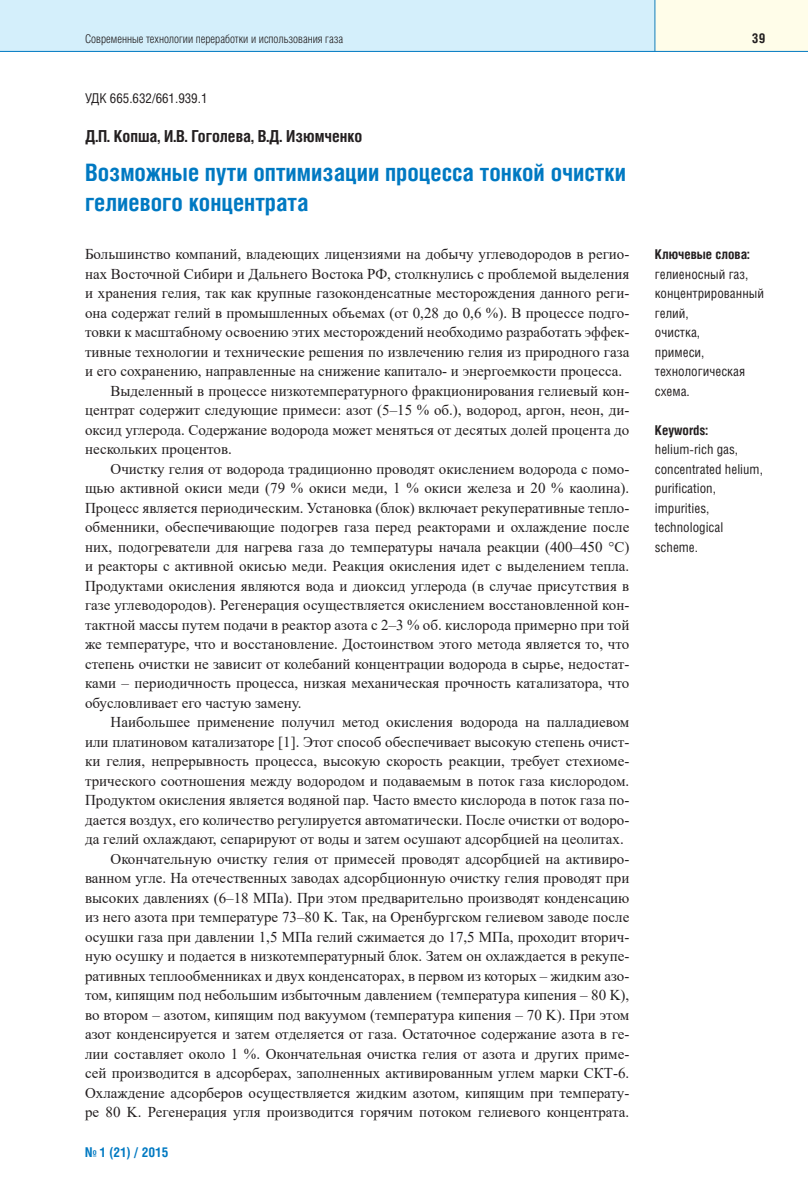
<style>
.page{position:relative;width:808px;height:1191px;background:#fff}
.page>*{position:absolute;margin:0;border:0;box-sizing:border-box;transform-origin:0 0}
.t1{font:700 24px/30px "Helios Cond";color:#0079c2}
.t2{font:700 16.5px "Helios Cond";color:#231f20}
.t3{font:15px "Times New Roman";color:#231f20}
.t4{font:13.5px/19.5px "Helios Cond";color:#231f20}
.t5{font:700 13.5px "Helios Cond";color:#231f20}
.t6{font:700 13.5px "Helios Cond";color:#0079c2}
.t7{font:300 12px "Helios Cond";color:#231f20}
</style>
<div class="page">
<div style="left:0;top:0;width:668px;height:51px;background:#d4effb"></div>
<div style="left:655px;top:0;width:153px;height:51px;background:#fffde9"></div>
<hr style="left:0;top:51px;width:808px;height:1px;background:#0079c2">
<hr style="left:654px;top:0;width:1px;height:51px;background:#0079c2">
<p class="t7" style="left:85px;top:34px;width:260px">Современные технологии переработки и использования газа</p>
<p class="t5" style="left:752px;top:33px;width:15px">39</p>
<p class="t4" style="left:85px;top:90px;width:124px">УДК 665.632/661.939.1</p>
<p class="t2" style="left:85px;top:130px;width:279px">Д.П. Копша, И.В. Гоголева, В.Д. Изюмченко</p>
<h1 class="t1" style="left:85px;top:160px;width:542px">Возможные пути оптимизации процесса тонкой очистки гелиевого концентрата</h1>
<p class="t3" style="left:85px;top:246px;width:546px">Большинство компаний, владеющих лицензиями на добычу углеводородов в регио-</p>
<p class="t3" style="left:85px;top:265px;width:546px">нах Восточной Сибири и Дальнего Востока РФ, столкнулись с проблемой выделения</p>
<p class="t3" style="left:85px;top:285px;width:546px">и хранения гелия, так как крупные газоконденсатные месторождения данного реги-</p>
<p class="t3" style="left:85px;top:304px;width:546px">она содержат гелий в промышленных объемах (от 0,28 до 0,6 %). В процессе подго-</p>
<p class="t3" style="left:85px;top:324px;width:546px">товки к масштабному освоению этих месторождений необходимо разработать эффек-</p>
<p class="t3" style="left:85px;top:343px;width:546px">тивные технологии и технические решения по извлечению гелия из природного газа</p>
<p class="t3" style="left:85px;top:363px;width:539px">и его сохранению, направленные на снижение капитало- и энергоемкости процесса.</p>
<p class="t3" style="left:111px;top:382px;width:520px">Выделенный в процессе низкотемпературного фракционирования гелиевый кон-</p>
<p class="t3" style="left:85px;top:402px;width:546px">центрат содержит следующие примеси: азот (5–15 % об.), водород, аргон, неон, ди-</p>
<p class="t3" style="left:85px;top:421px;width:546px">оксид углерода. Содержание водорода может меняться от десятых долей процента до</p>
<p class="t3" style="left:85px;top:441px;width:148px">нескольких процентов.</p>
<p class="t3" style="left:111px;top:460px;width:520px">Очистку гелия от водорода традиционно проводят окислением водорода с помо-</p>
<p class="t3" style="left:85px;top:480px;width:546px">щью активной окиси меди (79 % окиси меди, 1 % окиси железа и 20 % каолина).</p>
<p class="t3" style="left:85px;top:499px;width:546px">Процесс является периодическим. Установка (блок) включает рекуперативные тепло-</p>
<p class="t3" style="left:85px;top:519px;width:546px">обменники, обеспечивающие подогрев газа перед реакторами и охлаждение после</p>
<p class="t3" style="left:85px;top:538px;width:546px">них, подогреватели для нагрева газа до температуры начала реакции (400–450 °С)</p>
<p class="t3" style="left:85px;top:558px;width:546px">и реакторы с активной окисью меди. Реакция окисления идет с выделением тепла.</p>
<p class="t3" style="left:85px;top:577px;width:546px">Продуктами окисления являются вода и диоксид углерода (в случае присутствия в</p>
<p class="t3" style="left:85px;top:597px;width:546px">газе углеводородов). Регенерация осуществляется окислением восстановленной кон-</p>
<p class="t3" style="left:85px;top:616px;width:546px">тактной массы путем подачи в реактор азота с 2–3 % об. кислорода примерно при той</p>
<p class="t3" style="left:85px;top:636px;width:546px">же температуре, что и восстановление. Достоинством этого метода является то, что</p>
<p class="t3" style="left:85px;top:655px;width:546px">степень очистки не зависит от колебаний концентрации водорода в сырье, недостат-</p>
<p class="t3" style="left:85px;top:675px;width:546px">ками – периодичность процесса, низкая механическая прочность катализатора, что</p>
<p class="t3" style="left:85px;top:694px;width:218px">обусловливает его частую замену.</p>
<p class="t3" style="left:111px;top:714px;width:520px">Наибольшее применение получил метод окисления водорода на палладиевом</p>
<p class="t3" style="left:85px;top:733px;width:546px">или платиновом катализаторе [1]. Этот способ обеспечивает высокую степень очист-</p>
<p class="t3" style="left:85px;top:753px;width:546px">ки гелия, непрерывность процесса, высокую скорость реакции, требует стехиоме-</p>
<p class="t3" style="left:85px;top:772px;width:546px">трического соотношения между водородом и подаваемым в поток газа кислородом.</p>
<p class="t3" style="left:85px;top:792px;width:546px">Продуктом окисления является водяной пар. Часто вместо кислорода в поток газа по-</p>
<p class="t3" style="left:85px;top:811px;width:546px">дается воздух, его количество регулируется автоматически. После очистки от водоро-</p>
<p class="t3" style="left:85px;top:831px;width:540px">да гелий охлаждают, сепарируют от воды и затем осушают адсорбцией на цеолитах.</p>
<p class="t3" style="left:111px;top:850px;width:520px">Окончательную очистку гелия от примесей проводят адсорбцией на активиро-</p>
<p class="t3" style="left:85px;top:870px;width:546px">ванном угле. На отечественных заводах адсорбционную очистку гелия проводят при</p>
<p class="t3" style="left:85px;top:889px;width:546px">высоких давлениях (6–18 МПа). При этом предварительно производят конденсацию</p>
<p class="t3" style="left:85px;top:909px;width:546px">из него азота при температуре 73–80 K. Так, на Оренбургском гелиевом заводе после</p>
<p class="t3" style="left:85px;top:928px;width:546px">осушки газа при давлении 1,5 МПа гелий сжимается до 17,5 МПа, проходит вторич-</p>
<p class="t3" style="left:85px;top:948px;width:546px">ную осушку и подается в низкотемпературный блок. Затем он охлаждается в рекупе-</p>
<p class="t3" style="left:85px;top:967px;width:546px">ративных теплообменниках и двух конденсаторах, в первом из которых – жидким азо-</p>
<p class="t3" style="left:85px;top:987px;width:546px">том, кипящим под небольшим избыточным давлением (температура кипения – 80 K),</p>
<p class="t3" style="left:85px;top:1006px;width:546px">во втором – азотом, кипящим под вакуумом (температура кипения – 70 K). При этом</p>
<p class="t3" style="left:85px;top:1026px;width:546px">азот конденсируется и затем отделяется от газа. Остаточное содержание азота в ге-</p>
<p class="t3" style="left:85px;top:1045px;width:546px">лии составляет около 1 %. Оконча тельная очистка гелия от азота и других приме-</p>
<p class="t3" style="left:85px;top:1065px;width:546px">сей производится в адсорберах, заполненных активированным углем марки СКТ-6.</p>
<p class="t3" style="left:85px;top:1084px;width:546px">Охлаждение адсорберов осуществляется жидким азотом, кипящим при температу-</p>
<p class="t3" style="left:85px;top:1104px;width:546px">ре 80 K. Регенерация угля производится горячим потоком гелиевого концентрата.</p>
<p class="t6" style="left:85px;top:1147px;width:85px">№ 1 (21) / 2015</p>
<p class="t5" style="left:655px;top:249px;width:96px">Ключевые слова:</p>
<p class="t4" style="left:655px;top:265px;width:111px">гелиеносный газ, концентрированный гелий,<br>очистка,<br>примеси, технологическая схема.</p>
<p class="t5" style="left:655px;top:425px;width:55px">Keywords:</p>
<p class="t4" style="left:655px;top:441px;width:109px">helium-rich gas, concentrated helium, purification, impurities, technological scheme.</p>
</div>
